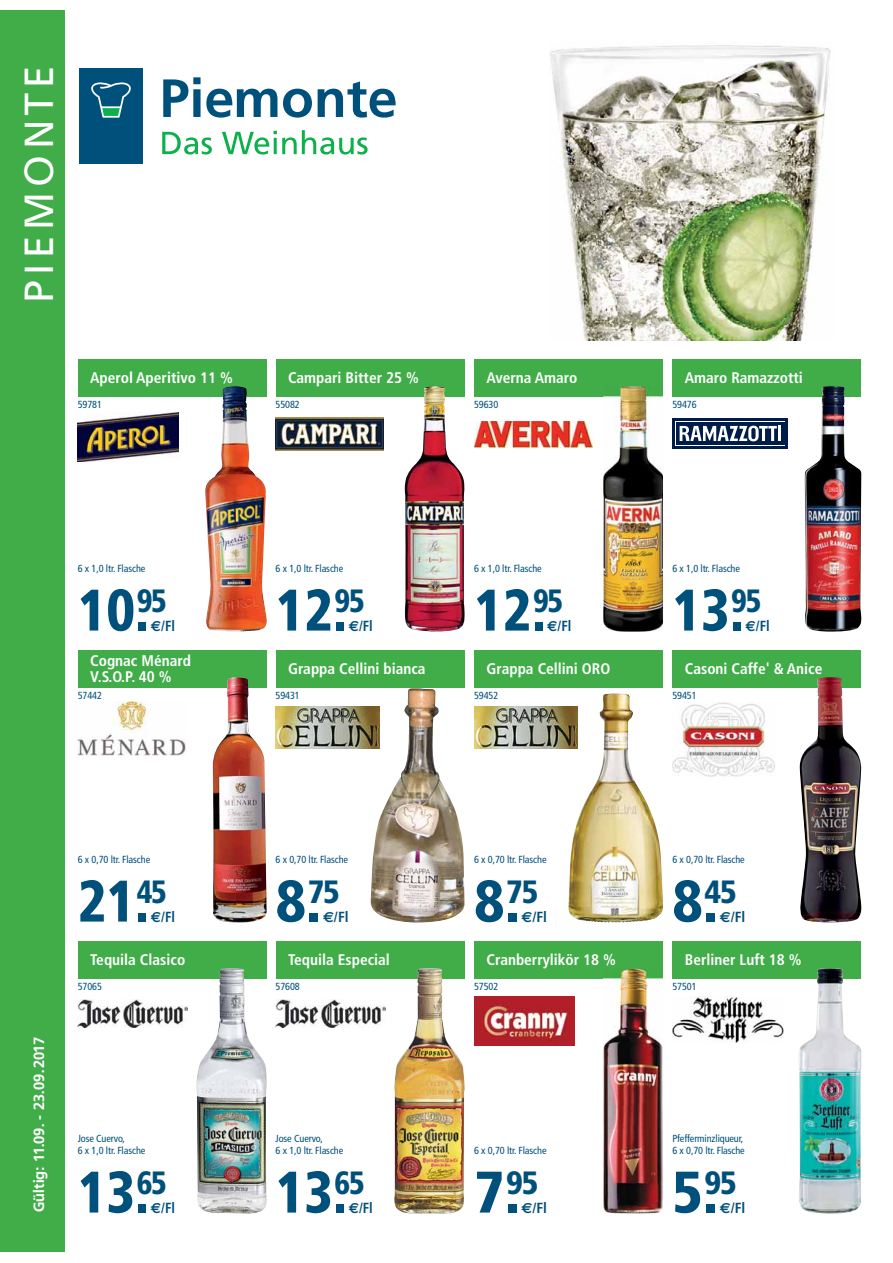
<style>
.page{position:relative;width:893px;height:1263px;background:#fff}
.page>*{position:absolute;margin:0;border:0;box-sizing:border-box;transform-origin:0 0}
.t1{font:900 condensed 58.65px "Frutiger LT Std";color:#00507c;scale:.94 1}
.t2{font:900 condensed 58.65px "Frutiger LT Std";color:#00507c}
.t3{font:40.35px "Frutiger BQ";letter-spacing:.17em;color:#fff}
.t4{font:700 condensed 15.45px/16px "Frutiger LT Std";color:#fff}
.t5{font:700 condensed 14.7px "Frutiger LT Std";color:#00507c;scale:.94 1}
.t6{font:700 14.7px "Frutiger BQ";letter-spacing:.01em;color:#fff}
.t7{font:700 condensed 14.7px "Frutiger LT Std";color:#00507c}
.t8{font:condensed 10.2px/12.3px "Frutiger LT Std";letter-spacing:-.01em;color:#00507c}
.s1{font-family:"Euro Sans Std";font-stretch:normal}
</style>
<div class="page">
<img style="left:550px;top:45px;width:281px;height:296px">
<div style="left:0;top:11px;width:64px;height:1241px;background:#41ad49"></div>
<svg style="left:163px;top:77px;width:233px;height:41px"></svg>
<svg style="left:162px;top:130px;width:206px;height:25px"></svg>
<div style="left:79px;top:68px;width:63px;height:96px;background:#00507c"></div>
<svg style="left:91px;top:82px;width:40px;height:36px"></svg>
<div style="left:78px;top:359px;width:189px;height:37px;background:#41ad49"></div>
<img style="left:78px;top:412px;width:100px;height:50px">
<img style="left:204px;top:386px;width:63px;height:246px">
<div style="left:78px;top:650px;width:189px;height:37px;background:#41ad49"></div>
<img style="left:211px;top:677px;width:56px;height:246px">
<div style="left:78px;top:941px;width:189px;height:37px;background:#41ad49"></div>
<img style="left:196px;top:968px;width:71px;height:246px">
<div style="left:276px;top:359px;width:188px;height:37px;background:#41ad49"></div>
<img style="left:404px;top:386px;width:61px;height:246px">
<div style="left:276px;top:650px;width:188px;height:37px;background:#41ad49"></div>
<img style="left:371px;top:688px;width:93px;height:235px">
<div style="left:276px;top:941px;width:188px;height:37px;background:#41ad49"></div>
<img style="left:394px;top:968px;width:70px;height:246px">
<div style="left:474px;top:359px;width:189px;height:37px;background:#41ad49"></div>
<img style="left:603px;top:396px;width:60px;height:236px">
<img style="left:615px;top:386px;width:34px;height:10px">
<div style="left:474px;top:650px;width:189px;height:37px;background:#41ad49"></div>
<img style="left:568px;top:693px;width:95px;height:230px">
<div style="left:474px;top:941px;width:189px;height:37px;background:#41ad49"></div>
<img style="left:603px;top:978px;width:60px;height:236px">
<img style="left:615px;top:968px;width:33px;height:10px">
<div style="left:672px;top:359px;width:189px;height:37px;background:#41ad49"></div>
<div style="left:672px;top:418px;width:116px;height:31px;background:linear-gradient(to right,#001c48,#001c48)"></div>
<svg style="left:676px;top:421px;width:109px;height:24px"></svg>
<div style="left:676px;top:422px;width:108px;height:23px;background:#001c48"></div>
<hr style="left:778px;top:426px;width:3px;height:15px;background:#fff">
<svg style="left:679px;top:426px;width:98px;height:15px"></svg>
<img style="left:805px;top:386px;width:56px;height:246px">
<div style="left:672px;top:650px;width:189px;height:37px;background:#41ad49"></div>
<img style="left:799px;top:677px;width:62px;height:246px">
<div style="left:672px;top:941px;width:189px;height:37px;background:#41ad49"></div>
<img style="left:798px;top:968px;width:63px;height:246px">
<img style="left:276px;top:418px;width:107px;height:33px">
<img style="left:474px;top:421px;width:118px;height:26px">
<img style="left:78px;top:702px;width:107px;height:53px">
<img style="left:276px;top:707px;width:103px;height:42px">
<img style="left:474px;top:707px;width:104px;height:42px">
<img style="left:672px;top:702px;width:102px;height:75px">
<img style="left:78px;top:999px;width:109px;height:29px">
<img style="left:276px;top:999px;width:109px;height:29px">
<img style="left:474px;top:997px;width:101px;height:48px">
<img style="left:672px;top:996px;width:111px;height:47px">
<h2 class="t3" style="left:16px;top:302px;width:237px;rotate:-90deg">PIEMONTE</h2>
<h3 class="t4" style="left:90px;top:371px;width:144px">Aperol Aperitivo 11 %</h3>
<p class="t8" style="left:78px;top:399px;width:26px">59781</p>
<h3 class="t4" style="left:288px;top:371px;width:132px">Campari Bitter 25 %</h3>
<p class="t8" style="left:276px;top:399px;width:26px">55082</p>
<h3 class="t4" style="left:486px;top:371px;width:92px">Averna Amaro</h3>
<p class="t8" style="left:474px;top:399px;width:26px">59630</p>
<h3 class="t4" style="left:685px;top:371px;width:120px">Amaro Ramazzotti</h3>
<p class="t8" style="left:672px;top:399px;width:26px">59476</p>
<p class="t8" style="left:78px;top:563px;width:69px">6 x 1,0 ltr. Flasche</p>
<h1 class="t1" style="left:78px;top:576px;width:96px">10.<sup>95</sup></h1>
<h3 class="t5" style="left:151px;top:619px;width:27px"><span class="s1">€</span>/Fl</h3>
<h3 class="t4" style="left:90px;top:654px;width:102px">Cognac Ménard<br>V.S.O.P. 40 %</h3>
<p class="t8" style="left:78px;top:690px;width:26px">57442</p>
<h3 class="t6" style="left:31px;top:1212px;width:177px;rotate:-90deg">Gültig: 11.09. - 23.09.2017</h3>
<p class="t8" style="left:78px;top:854px;width:74px">6 x 0,70 ltr. Flasche</p>
<h1 class="t1" style="left:78px;top:867px;width:96px">21.<sup>45</sup></h1>
<h3 class="t5" style="left:151px;top:910px;width:27px"><span class="s1">€</span>/Fl</h3>
<h3 class="t4" style="left:90px;top:953px;width:96px">Tequila Clasico</h3>
<p class="t8" style="left:78px;top:981px;width:26px">57065</p>
<p class="t8" style="left:78px;top:1133px;width:69px">Jose Cuervo,<br>6 x 1,0 ltr. Flasche</p>
<h1 class="t1" style="left:78px;top:1158px;width:96px">13.<sup>65</sup></h1>
<h3 class="t5" style="left:151px;top:1201px;width:27px"><span class="s1">€</span>/Fl</h3>
<p class="t8" style="left:276px;top:563px;width:69px">6 x 1,0 ltr. Flasche</p>
<h1 class="t1" style="left:276px;top:576px;width:96px">12.<sup>95</sup></h1>
<h3 class="t5" style="left:349px;top:619px;width:27px"><span class="s1">€</span>/Fl</h3>
<p class="t8" style="left:474px;top:563px;width:69px">6 x 1,0 ltr. Flasche</p>
<h1 class="t1" style="left:474px;top:576px;width:96px">12.<sup>95</sup></h1>
<h3 class="t5" style="left:547px;top:619px;width:27px"><span class="s1">€</span>/Fl</h3>
<p class="t8" style="left:672px;top:563px;width:69px">6 x 1,0 ltr. Flasche</p>
<h1 class="t1" style="left:672px;top:576px;width:96px">13.<sup>95</sup></h1>
<h3 class="t5" style="left:745px;top:619px;width:27px"><span class="s1">€</span>/Fl</h3>
<h3 class="t4" style="left:288px;top:662px;width:139px">Grappa Cellini bianca</h3>
<h3 class="t4" style="left:486px;top:662px;width:125px">Grappa Cellini ORO</h3>
<h3 class="t4" style="left:685px;top:662px;width:139px">Casoni Caffe' &amp; Anice</h3>
<p class="t8" style="left:276px;top:690px;width:26px">59431</p>
<p class="t8" style="left:474px;top:690px;width:26px">59452</p>
<p class="t8" style="left:672px;top:690px;width:26px">59451</p>
<p class="t8" style="left:276px;top:854px;width:74px">6 x 0,70 ltr. Flasche</p>
<h1 class="t2" style="left:276px;top:867px;width:66px">8.<sup>75</sup></h1>
<h3 class="t7" style="left:323px;top:910px;width:27px"><span class="s1">€</span>/Fl</h3>
<p class="t8" style="left:474px;top:854px;width:74px">6 x 0,70 ltr. Flasche</p>
<h1 class="t2" style="left:474px;top:867px;width:66px">8.<sup>75</sup></h1>
<h3 class="t7" style="left:521px;top:910px;width:27px"><span class="s1">€</span>/Fl</h3>
<p class="t8" style="left:672px;top:854px;width:74px">6 x 0,70 ltr. Flasche</p>
<h1 class="t2" style="left:672px;top:867px;width:66px">8.<sup>45</sup></h1>
<h3 class="t7" style="left:720px;top:910px;width:27px"><span class="s1">€</span>/Fl</h3>
<h3 class="t4" style="left:288px;top:953px;width:103px">Tequila Especial</h3>
<h3 class="t4" style="left:486px;top:953px;width:131px">Cranberrylikör 18 %</h3>
<h3 class="t4" style="left:685px;top:953px;width:118px">Berliner Luft 18 %</h3>
<p class="t8" style="left:276px;top:981px;width:26px">57608</p>
<p class="t8" style="left:474px;top:981px;width:26px">57502</p>
<p class="t8" style="left:672px;top:981px;width:26px">57501</p>
<p class="t8" style="left:276px;top:1133px;width:69px">Jose Cuervo,<br>6 x 1,0 ltr. Flasche</p>
<h1 class="t1" style="left:276px;top:1158px;width:96px">13.<sup>65</sup></h1>
<h3 class="t5" style="left:349px;top:1201px;width:27px"><span class="s1">€</span>/Fl</h3>
<p class="t8" style="left:474px;top:1145px;width:74px">6 x 0,70 ltr. Flasche</p>
<h1 class="t2" style="left:474px;top:1158px;width:66px">7.<sup>95</sup></h1>
<h3 class="t7" style="left:521px;top:1201px;width:27px"><span class="s1">€</span>/Fl</h3>
<p class="t8" style="left:672px;top:1133px;width:74px">Pfefferminzliqueur,<br>6 x 0,70 ltr. Flasche</p>
<h1 class="t2" style="left:672px;top:1158px;width:66px">5.<sup>95</sup></h1>
<h3 class="t7" style="left:720px;top:1201px;width:27px"><span class="s1">€</span>/Fl</h3>
</div>
